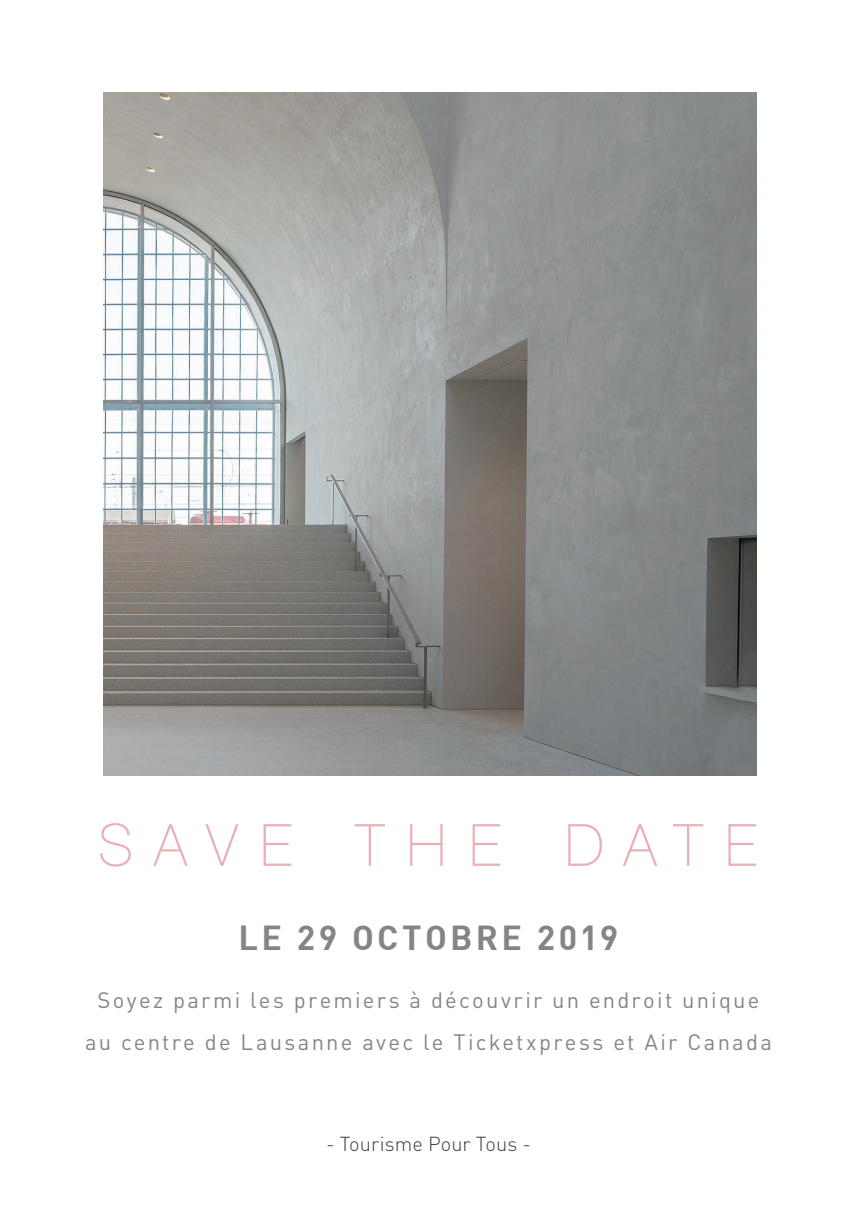
<style>
.page{position:relative;width:857px;height:1208px;background:#fff}
.page>*{position:absolute;margin:0;border:0;box-sizing:border-box;transform-origin:0 0}
.t1{font:60px "Chalet Paris Nineteen Eighty";letter-spacing:.325em;color:#eaafb3}
.t2{font:34px "DIN Bold";letter-spacing:.1em;color:#828687}
.t3{font:22px/42px "DIN";letter-spacing:.1em;color:#828687;text-align:center}
.t4{font:300 20px "DIN";letter-spacing:.005em;color:#3e3e3f}
</style>
<div class="page">
<img style="left:103px;top:92px;width:652px;height:683px">
<h1 class="t1" style="left:98px;top:810px;width:662px">SAVE THE DATE</h1>
<h2 class="t2" style="left:238px;top:915px;width:381px">LE 29 OCTOBRE 2019</h2>
<p class="t3" style="left:85px;top:979px;width:688px">Soyez parmi les premiers à découvrir un endroit unique au centre de Lausanne avec le Ticketxpress et Air Canada</p>
<p class="t4" style="left:326px;top:1130px;width:206px">- Tourisme Pour Tous -</p>
</div>
